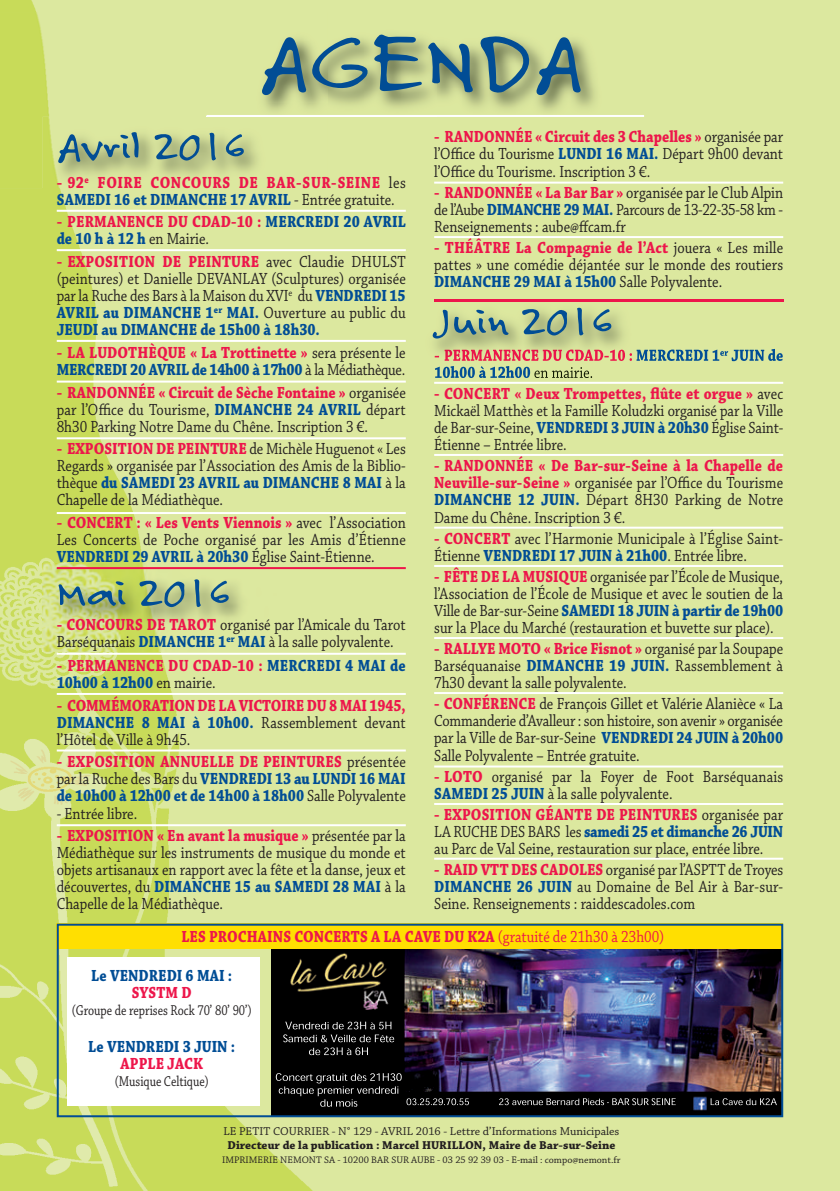
<style>
.page{position:relative;width:840px;height:1191px;background:#fff}
.page>*{position:absolute;margin:0;border:0;box-sizing:border-box;transform-origin:0 0}
.t1{font:80px "Felt Tip Roman";color:#014d95;scale:1.25 1}
.t2{font:40px "Felt Tip Roman";color:#014d95;scale:1.25 1}
.t3{font:17px/17px "Chaparral Pro";color:#231f20;text-align:justify;scale:.85 1}
.t4{font:700 17px/17px "Chaparral Pro";letter-spacing:.005em;color:#014d95;scale:.85 1}
.t5{font:700 17px/17px "Chaparral Pro";letter-spacing:.025em;color:#ed164b;scale:.85 1}
.t6{font:700 17px "Chaparral Pro";letter-spacing:.005em;color:#ed164b;scale:.85 1}
.t7{font:15px "Chaparral Pro";color:#231f20;scale:.8 1}
.t8{font:12px "Chaparral Pro";color:#231f20}
.t9{font:700 12px "Chaparral Pro";color:#231f20}
.t10{font:10px "Chaparral Pro";color:#231f20}
.s1{font-weight:400;color:#231f20}
.s2{color:#014d95}
.s3{color:#ed164b}
.s4{font-weight:700;color:#ed164b}
.s5{font-weight:700;color:#014d95}
.s6{font-weight:400}
</style>
<div class="page">
<div style="left:0;top:0;width:839px;height:1191px;background:#dce89f"></div>
<img style="left:0;top:0;width:328px;height:1191px">
<img style="left:0;top:12px;width:784px;height:176px">
<hr style="left:206px;top:115px;width:437px;height:2px;background:#fff">
<img style="left:43px;top:188px;width:285px;height:17px">
<img style="left:43px;top:117px;width:285px;height:71px">
<img style="left:206px;top:117px;width:231px;height:1px">
<img style="left:42px;top:563px;width:326px;height:88px">
<hr style="left:57px;top:210px;width:348px;height:2px;background:#fff">
<hr style="left:57px;top:249px;width:348px;height:2px;background:#fff">
<hr style="left:57px;top:340px;width:348px;height:2px;background:#fff">
<hr style="left:57px;top:380px;width:348px;height:2px;background:#fff">
<hr style="left:57px;top:437px;width:348px;height:2px;background:#fff">
<hr style="left:57px;top:512px;width:348px;height:2px;background:#fff">
<hr style="left:57px;top:653px;width:348px;height:2px;background:#fff">
<hr style="left:57px;top:749px;width:348px;height:2px;background:#fff">
<hr style="left:57px;top:824px;width:348px;height:2px;background:#fff">
<hr style="left:57px;top:693px;width:348px;height:2px;background:#fff">
<hr style="left:57px;top:567px;width:348px;height:2px;background:#ed164b">
<hr style="left:434px;top:182px;width:348px;height:2px;background:#fff">
<hr style="left:434px;top:236px;width:348px;height:2px;background:#fff">
<hr style="left:434px;top:382px;width:348px;height:2px;background:#fff">
<hr style="left:434px;top:454px;width:348px;height:2px;background:#fff">
<hr style="left:434px;top:526px;width:348px;height:2px;background:#fff">
<hr style="left:434px;top:565px;width:348px;height:2px;background:#fff">
<hr style="left:434px;top:637px;width:348px;height:2px;background:#fff">
<hr style="left:434px;top:692px;width:348px;height:2px;background:#fff">
<hr style="left:434px;top:765px;width:348px;height:2px;background:#fff">
<hr style="left:434px;top:803px;width:348px;height:2px;background:#fff">
<hr style="left:434px;top:857px;width:348px;height:2px;background:#fff">
<img style="left:434px;top:299px;width:350px;height:79px">
<img style="left:444px;top:349px;width:58px;height:12px">
<img style="left:636px;top:349px;width:56px;height:12px">
<svg style="left:719px;top:351px;width:8px;height:5px"></svg>
<img style="left:731px;top:349px;width:51px;height:12px">
<img style="left:434px;top:366px;width:70px;height:12px">
<img style="left:534px;top:367px;width:44px;height:11px">
<img style="left:434px;top:299px;width:348px;height:2px">
<div style="left:57px;top:923px;width:725px;height:26px;background:#ffdf01"></div>
<img style="left:271px;top:949px;width:508px;height:165px">
<img style="left:374px;top:1021px;width:27px;height:72px">
<img style="left:652px;top:1098px;width:124px;height:7px">
<div style="left:57px;top:923px;width:725px;height:194px;border:2px solid #014d95"></div>
<div style="left:67px;top:957px;width:192px;height:148px;background:#fff"></div>
<h1 class="t1" style="left:259px;top:13px;width:261px">AGENDA</h1>
<h2 class="t2" style="left:57px;top:122px;width:153px">Avril 2016</h2>
<p class="t5" style="left:57px;top:175px;width:412px">- 92<sup>e</sup> FOIRE CONCOURS DE BAR-SUR-SEINE <span class="s1">les<br></span><span class="s2">SAMEDI 16 et DIMANCHE 17 AVRIL</span> <span class="s1">- Entrée gratuite.</span></p>
<p class="t4" style="left:57px;top:215px;width:412px"><span class="s3">- PERMANENCE DU CDAD-10 :</span> MERCREDI 20 AVRIL de 10 h à 12 h <span class="s1">en Mairie.</span></p>
<p class="t3" style="left:57px;top:255px;width:412px"><span class="s4">- EXPOSITION DE PEINTURE</span> avec Claudie DHULST (peintures) et Danielle DEVANLAY (Sculptures) organisée par la Ruche des Bars à la Maison du XVI<sup>e</sup> du <span class="s5">VENDREDI 15<br>AVRIL au DIMANCHE 1</span><sup>er</sup> <span class="s5">MAI.</span> Ouverture au public du <span class="s5">JEUDI au DIMANCHE de 15h00 à 18h30.</span></p>
<p class="t3" style="left:57px;top:345px;width:412px"><span class="s4">- LA LUDOTHÈQUE « La Trottinette »</span> sera présente le<br><span class="s5">MERCREDI 20 AVRIL de 14h00 à 17h00</span> à la Médiathèque.</p>
<p class="t3" style="left:57px;top:385px;width:412px"><span class="s4">- RANDONNÉE « Circuit de Sèche Fontaine »</span> organisée par l’Office du Tourisme, <span class="s5">DIMANCHE 24 AVRIL</span> départ 8h30 Parking Notre Dame du Chêne. Inscription 3 €.</p>
<p class="t3" style="left:57px;top:442px;width:412px"><span class="s4">- EXPOSITION DE PEINTURE</span> de Michèle Huguenot « Les Regards » organisée par l’Association des Amis de la Biblio&shy;thèque <span class="s5">du SAMEDI 23 AVRIL au DIMANCHE 8 MAI</span> à la Chapelle de la Médiathèque.</p>
<p class="t3" style="left:57px;top:515px;width:412px"><span class="s4">- CONCERT : « Les Vents Viennois »</span> avec l’Association Les Concerts de Poche organisé par les Amis d’Étienne <span class="s5">VENDREDI 29 AVRIL à 20h30</span> Église Saint-Étienne.</p>
<h2 class="t2" style="left:57px;top:569px;width:141px">Mai 2016</h2>
<p class="t3" style="left:57px;top:618px;width:412px"><span class="s4">- CONCOURS DE TAROT</span> organisé par l’Amicale du Tarot<br>Barséquanais <span class="s5">DIMANCHE 1</span><sup>er</sup> <span class="s5">MAI</span> à la salle polyvalente.</p>
<p class="t4" style="left:57px;top:658px;width:412px"><span class="s3">- PERMANENCE DU CDAD-10 :</span> MERCREDI 4 MAI de<br>10h00 à 12h00 <span class="s1">en mairie.</span></p>
<p class="t3" style="left:57px;top:698px;width:412px"><span class="s4">- COMMÉMORATION DE LA VICTOIRE DU 8 MAI 1945, </span><span class="s5">DIMANCHE 8 MAI à 10h00.</span> Rassemblement devant l’Hôtel de Ville à 9h45.</p>
<p class="t4" style="left:57px;top:755px;width:412px;text-align:justify"><span class="s3">- EXPOSITION ANNUELLE DE PEINTURES</span> <span class="s1">présentée par la Ruche des Bars du</span> VENDREDI 13 au LUNDI 16 MAI de 10h00 à 12h00 et de 14h00 à 18h00 <span class="s1">Salle Polyvalente</span></p>
<p class="t3" style="left:57px;top:806px;width:96px">- Entrée libre.</p>
<p class="t3" style="left:57px;top:828px;width:412px"><span class="s4">- EXPOSITION « En avant la musique »</span> présentée par la Médiathèque sur les instruments de musique du monde et objets artisanaux en rapport avec la fête et la danse, jeux et découvertes, du <span class="s5">DIMANCHE 15 au SAMEDI 28 MAI</span> à la Chapelle de la Médiathèque.</p>
<p class="t3" style="left:434px;top:130px;width:412px"><span class="s4">- RANDONNÉE « Circuit des 3 Chapelles »</span> organisée par l’Office du Tourisme <span class="s5">LUNDI 16 MAI.</span> Départ 9h00 devant l’Office du Tourisme. Inscription 3 €.</p>
<p class="t3" style="left:434px;top:185px;width:412px"><span class="s4">- RANDONNÉE « La Bar Bar »</span> organisée par le Club Alpin de l’Aube <span class="s5">DIMANCHE 29 MAI.</span> Parcours de 13-22-35-58 km - Renseignements : aube@ffcam.fr</p>
<p class="t3" style="left:434px;top:240px;width:412px"><span class="s4">- THÉÂTRE La Compagnie de l’Act</span> jouera « Les mille pattes » une comédie déjantée sur le monde des routiers <span class="s5">DIMANCHE 29 MAI à 15h00</span> Salle Polyvalente.</p>
<h2 class="t2" style="left:434px;top:297px;width:145px">Juin 2016</h2>
<p class="t3" style="left:434px;top:386px;width:412px"><span class="s4">- CONCERT « Deux Trompettes, flûte et orgue »</span> avec Mickaël Matthès et la Famille Koludzki organisé par la Ville de Bar-sur-Seine, <span class="s5">VENDREDI 3 JUIN à 20h30</span> Église Saint-Étienne – Entrée libre.</p>
<p class="t3" style="left:434px;top:459px;width:412px"><span class="s4">- RANDONNÉE « De Bar-sur-Seine à la Chapelle de Neuville-sur-Seine »</span> organisée par l’Office du Tourisme <span class="s5">DIMANCHE 12 JUIN.</span> Départ 8H30 Parking de Notre Dame du Chêne. Inscription 3 €.</p>
<p class="t3" style="left:434px;top:531px;width:412px"><span class="s4">- CONCERT</span> avec l’Harmonie Municipale à l’Église Saint-<br>Étienne <span class="s5">VENDREDI 17 JUIN à 21h00</span>. Entrée libre.</p>
<p class="t3" style="left:434px;top:569px;width:412px"><span class="s4">- FÊTE DE LA MUSIQUE</span> organisée par l’École de Musique, l’Association de l’École de Musique et avec le soutien de la Ville de Bar-sur-Seine <span class="s5">SAMEDI 18 JUIN à partir de 19h00 </span>sur la Place du Marché (restauration et buvette sur place).</p>
<p class="t3" style="left:434px;top:641px;width:412px"><span class="s4">- RALLYE MOTO « Brice Fisnot »</span> organisé par la Soupape Barséquanaise <span class="s5">DIMANCHE 19 JUIN.</span> Rassemblement à 7h30 devant la salle polyvalente.</p>
<p class="t3" style="left:434px;top:697px;width:412px"><span class="s4">- CONFÉRENCE</span> de François Gillet et Valérie Alanièce « La Commanderie d’Avalleur : son histoire, son avenir » organisée par la Ville de Bar-sur-Seine <span class="s5">VENDREDI 24 JUIN à 20h00<br></span>Salle Polyvalente – Entrée gratuite.</p>
<p class="t3" style="left:434px;top:769px;width:412px"><span class="s4">- LOTO</span> organisé par la Foyer de Foot Barséquanais<br><span class="s5">SAMEDI 25 JUIN</span> à la salle polyvalente.</p>
<p class="t3" style="left:434px;top:807px;width:412px"><span class="s4">- EXPOSITION GÉANTE DE PEINTURES</span> organisée par LA RUCHE DES BARS les <span class="s5">samedi 25 et dimanche 26 JUIN </span>au Parc de Val Seine, restauration sur place, entrée libre.</p>
<p class="t3" style="left:434px;top:862px;width:412px"><span class="s4">- RAID VTT DES CADOLES</span> organisé par l’ASPTT de Troyes <span class="s5">DIMANCHE 26 JUIN</span> au Domaine de Bel Air à Bar-sur-Seine. Renseignements : raiddescadoles.com</p>
<p class="t6" style="left:181px;top:930px;width:569px">LES PROCHAINS CONCERTS A LA CAVE DU K2A <span class="s6">(gratuité de 21h30 à 23h00)</span></p>
<p class="t4" style="left:91px;top:968px;width:167px">Le VENDREDI 6 MAI :</p>
<p class="t6" style="left:132px;top:986px;width:72px">SYSTM D</p>
<p class="t7" style="left:72px;top:1004px;width:226px">(Groupe de reprises Rock 70’ 80’ 90’)</p>
<p class="t4" style="left:88px;top:1039px;width:174px">Le VENDREDI 3 JUIN :</p>
<p class="t6" style="left:121px;top:1057px;width:98px">APPLE JACK</p>
<p class="t7" style="left:115px;top:1075px;width:119px">(Musique Celtique)</p>
<p class="t8" style="left:223px;top:1127px;width:397px">LE PETIT COURRIER - N° 129 - AVRIL 2016 - Lettre d’Informations Municipales</p>
<p class="t9" style="left:227px;top:1140px;width:389px">Directeur de la publication : Marcel HURILLON, Maire de Bar-sur-Seine</p>
<p class="t10" style="left:222px;top:1156px;width:400px">IMPRIMERIE NEMONT SA - 10200 BAR SUR AUBE - 03 25 92 39 03 - E-mail : compo@nemont.fr</p>
</div>
